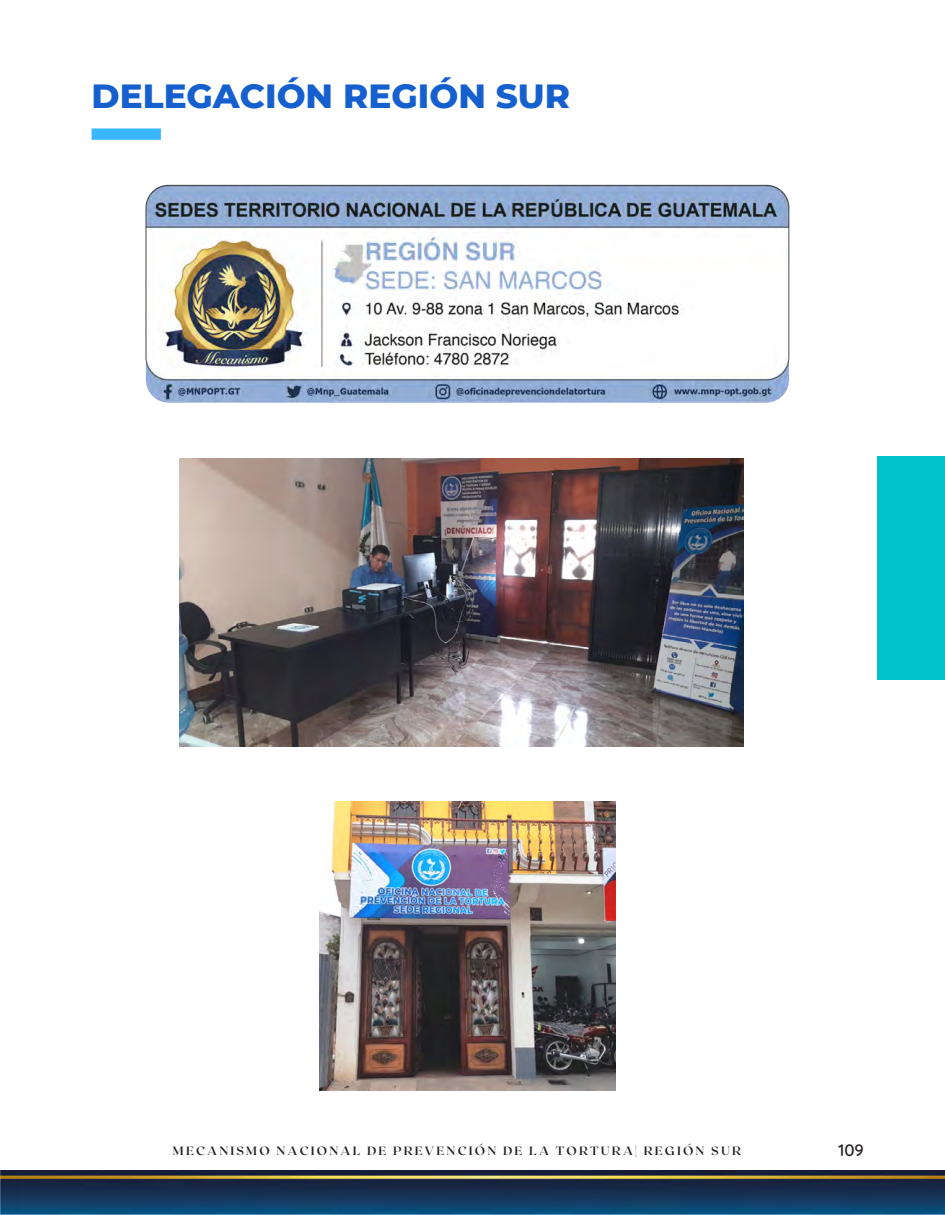
<style>
.page{position:relative;width:945px;height:1215px;background:#fff}
.page>*{position:absolute;margin:0;border:0;box-sizing:border-box;transform-origin:0 0}
.t1{font:800 34.2px "Montserrat";color:#155fcf}
.t2{font:500 16.8px "Quicksand";color:#231f20}
.t3{font:700 12px "Roxborough CF";letter-spacing:.18em;color:#231f20}
</style>
<div class="page">
<div style="left:92px;top:129px;width:69px;height:11px;background:#38b6ff"></div>
<img style="left:145px;top:184px;width:645px;height:219px">
<img style="left:319px;top:801px;width:296px;height:289px">
<img style="left:180px;top:458px;width:563px;height:288px">
<div style="left:878px;top:456px;width:67px;height:224px;background:#00c2cb"></div>
<img style="left:0;top:1170px;width:945px;height:45px">
<p class="t1" style="left:92px;top:71px;width:480px">DELEGACIÓN REGIÓN SUR</p>
<p class="t3" style="left:173px;top:1143px;width:570px">MECANISMO NACIONAL DE PREVENCIÓN DE LA TORTURA| REGIÓN SUR</p>
<p class="t2" style="left:839px;top:1136px;width:27px">109</p>
</div>
